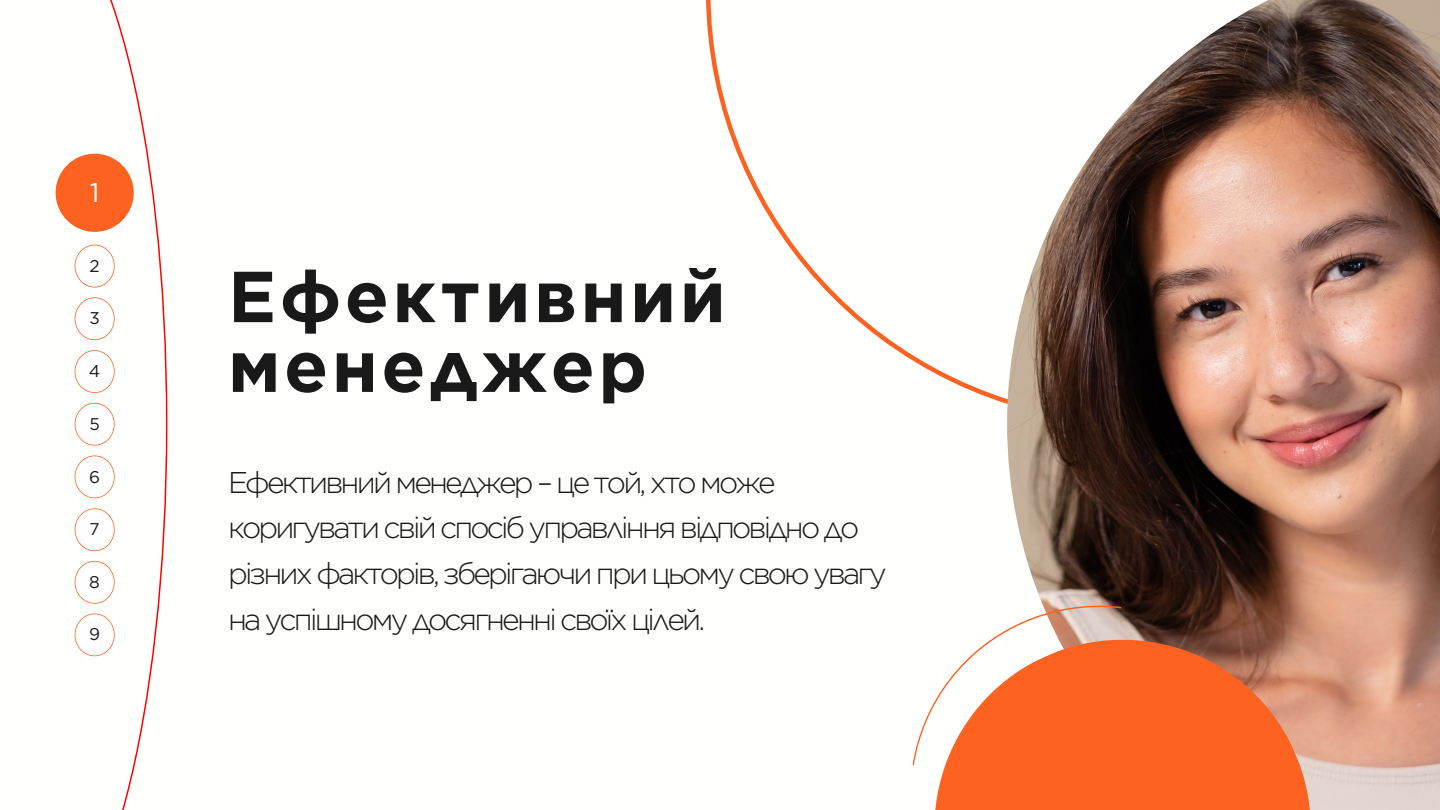
<style>
.page{position:relative;width:1440px;height:810px;background:#fff}
.page>*{position:absolute;margin:0;border:0;box-sizing:border-box;transform-origin:0 0}
.t1{font:700 72px/69.8px "Gotham";letter-spacing:.05em;color:#191919}
.t2{font:300 30px/45.8px "Gotham";letter-spacing:-.095em;color:#191919}
.t3{font:27px "Gotham";color:#fffefe}
.t4{font:17px "Gotham";color:#191919}
</style>
<div class="page">
<svg style="left:55px;top:0;width:112px;height:810px"></svg>
<svg style="left:706px;top:0;width:301px;height:404px"></svg>
<div style="left:56px;top:154px;width:78px;height:78px;background:#fd6220;border-radius:50%"></div>
<svg style="left:75px;top:350px;width:39px;height:43px"></svg>
<svg style="left:75px;top:245px;width:39px;height:42px"></svg>
<svg style="left:75px;top:403px;width:39px;height:43px"></svg>
<svg style="left:75px;top:297px;width:39px;height:43px"></svg>
<svg style="left:75px;top:508px;width:39px;height:43px"></svg>
<svg style="left:75px;top:456px;width:39px;height:42px"></svg>
<img style="left:1007px;top:0;width:433px;height:810px">
<svg style="left:75px;top:561px;width:39px;height:43px"></svg>
<svg style="left:75px;top:613px;width:39px;height:43px"></svg>
<svg style="left:935px;top:614px;width:402px;height:196px;background:#e16d3b"></svg>
<svg style="left:912px;top:582px;width:234px;height:184px"></svg>
<p class="t3" style="left:90px;top:177px;width:11px">1</p>
<p class="t4" style="left:90px;top:255px;width:12px">2</p>
<p class="t4" style="left:89px;top:308px;width:12px">3</p>
<p class="t4" style="left:89px;top:361px;width:13px">4</p>
<p class="t4" style="left:89px;top:413px;width:12px">5</p>
<p class="t1" style="left:228px;top:261px;width:499px">Ефективний менеджер</p>
<p class="t4" style="left:89px;top:466px;width:12px">6</p>
<p class="t2" style="left:228px;top:459px;width:660px">Ефективний менеджер – це той, хто може коригувати свій спосіб управління відповідно до різних факторів, зберігаючи при цьому свою увагу на успішному досягненні своїх цілей.</p>
<p class="t4" style="left:90px;top:519px;width:12px">7</p>
<p class="t4" style="left:89px;top:572px;width:12px">8</p>
<h1 class="t4" style="left:89px;top:624px;width:12px">9</h1>
</div>
